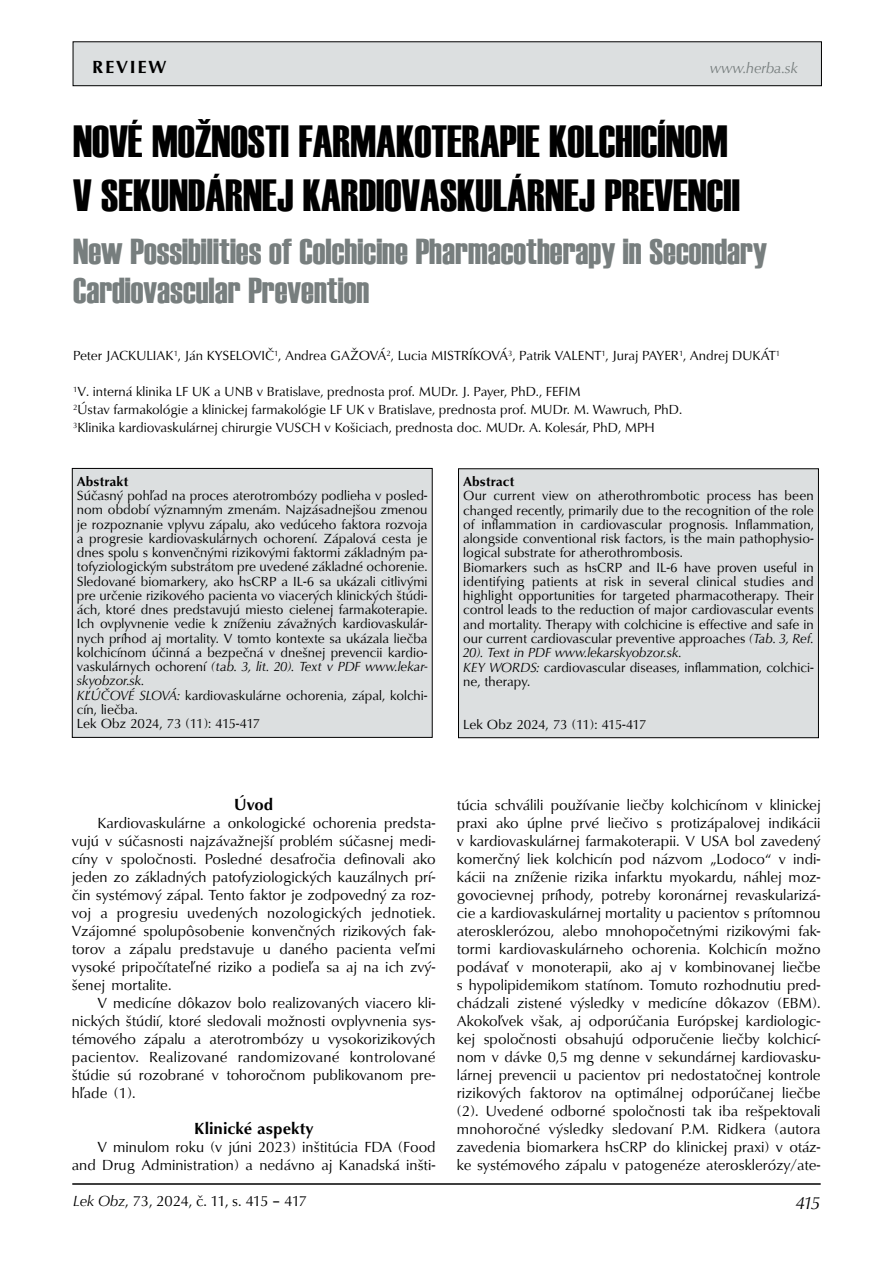
<style>
.page{position:relative;width:893px;height:1263px;background:#fff}
.page>*{position:absolute;margin:0;border:0;box-sizing:border-box;transform-origin:0 0}
.t1{font:45px/54px "Haettenschweiler";color:#000}
.t2{font:36px/39px "Haettenschweiler";color:#777e7e}
.t3{font:700 18px "URW Classico TEE";letter-spacing:.1em;color:#000}
.t4{font:italic 18px "URW Classico TEE";color:#000}
.t5{font:700 16.5px "URW Classico TEE";color:#000}
.t6{font:15px/18px "URW Classico TEE";color:#000;text-align:justify}
.t7{font:15px "URW Classico TEE";letter-spacing:-.05em;color:#000}
.t8{font:italic 15px "URW Classico TEE";color:#777e7e}
.t9{font:13.5px/14.2px "URW Classico TEE";color:#000}
.t10{font:700 13.5px "URW Classico TEE";color:#000}
.s1{font-style:italic}
</style>
<div class="page">
<div style="left:73px;top:42px;width:748px;height:44px;background:#dcdfe0"></div>
<div style="left:73px;top:41px;width:749px;height:45px;border:1px solid #000"></div>
<hr style="left:72px;top:1183px;width:749px;height:2px;background:#000">
<div style="left:72px;top:468px;width:360px;height:269px;background:#dcdfe0"></div>
<div style="left:72px;top:468px;width:361px;height:270px;border:1px solid #000"></div>
<div style="left:458px;top:469px;width:360px;height:269px;background:#dcdfe0"></div>
<div style="left:458px;top:468px;width:361px;height:270px;border:1px solid #000"></div>
<h3 class="t3" style="left:92px;top:56px;width:76px">REVIEW</h3>
<p class="t8" style="left:710px;top:59px;width:90px">www.herba.sk</p>
<h1 class="t1" style="left:73px;top:115px;width:668px">NOVÉ MOŽNOSTI FARMAKOTERAPIE KOLCHICÍNOM<br>V SEKUNDÁRNEJ KARDIOVASKULÁRNEJ PREVENCII</h1>
<h2 class="t2" style="left:73px;top:232px;width:695px">New Possibilities of Colchicine Pharmacotherapy in Secondary<br>Cardiovascular Prevention</h2>
<p class="t9" style="left:73px;top:349px;width:709px">Peter JACKULIAK<sup>1</sup>, Ján KYSELOVIČ<sup>1</sup>, Andrea GAŽOVÁ<sup>2</sup>, Lucia MISTRÍKOVÁ<sup>3</sup>, Patrik VALENT<sup>1</sup>, Juraj PAYER<sup>1</sup>, Andrej DUKÁT<sup>1</sup></p>
<p class="t9" style="left:73px;top:383px;width:611px;line-height:18px"><sup>1</sup>V. interná klinika LF UK a UNB v Bratislave, prednosta prof. MUDr. J. Payer, PhD., FEFIM<br><sup>2</sup>Ústav farmakológie a klinickej farmakológie LF UK v Bratislave, prednosta prof. MUDr. M. Wawruch, PhD.<br><sup>3</sup>Klinika kardiovaskulárnej chirurgie VUSCH v Košiciach, prednosta doc. MUDr. A. Kolesár, PhD, MPH</p>
<p class="t10" style="left:77px;top:473px;width:53px">Abstrakt</p>
<p class="t9" style="left:77px;top:489px;width:352px">Súčasný pohľad na proces aterotrombózy podlieha v posled&shy;nom období významným zmenám. Najzásadnejšou zmenou je rozpoznanie vplyvu zápalu, ako vedúceho faktora rozvoja a progresie kardiovaskulárnych ochorení. Zápalová cesta je dnes spolu s konvenčnými rizikovými faktormi základným pa&shy;tofyziologickým substrátom pre uvedené základné ochorenie.<br>Sledované biomarkery, ako hsCRP a IL-6 sa ukázali citlivými pre určenie rizikového pacienta vo viacerých klinických štúdi&shy;ách, ktoré dnes predstavujú miesto cielenej farmakoterapie.<br>Ich ovplyvnenie vedie k zníženiu závažných kardiovaskulár&shy;nych príhod aj mortality. V tomto kontexte sa ukázala liečba kolchicínom účinná a bezpečná v dnešnej prevencii kardio&shy;vaskulárnych ochorení <span class="s1">(tab. 3, lit. 20). Text v PDF www.lekar&shy;skyobzor.sk.<br>KĽÚČOVÉ SLOVÁ:</span> kardiovaskulárne ochorenia, zápal, kolchi&shy;cín, liečba.<br>Lek Obz 2024, 73 (11): 415-417</p>
<p class="t10" style="left:463px;top:473px;width:53px">Abstract</p>
<p class="t9" style="left:463px;top:489px;width:352px">Our current view on atherothrombotic process has been changed recently, primarily due to the recognition of the role of inflammation in cardiovascular prognosis. Inflammation, alongside conventional risk factors, is the main pathophysio&shy;logical substrate for atherothrombosis.<br>Biomarkers such as hsCRP and IL-6 have proven useful in identifying patients at risk in several clinical studies and highlight opportunities for targeted pharmacotherapy. Their control leads to the reduction of major cardiovascular events and mortality. Therapy with colchicine is effective and safe in our current cardiovascular preventive approaches <span class="s1">(Tab. 3, Ref.<br>20). Text in PDF www.lekarskyobzor.sk.<br>KEY WORDS:</span> cardiovascular diseases, inflammation, colchici&shy;ne, therapy.</p>
<p class="t9" style="left:463px;top:717px;width:185px">Lek Obz 2024, 73 (11): 415-417</p>
<p class="t5" style="left:234px;top:794px;width:41px">Úvod</p>
<p class="t6" style="left:72px;top:814px;width:365px;text-indent:26px">Kardiovaskulárne a onkologické ochorenia predsta&shy;vujú v súčasnosti najzávažnejší problém súčasnej medi&shy;cíny v spoločnosti. Posledné desaťročia definovali ako jeden zo základných patofyziologických kauzálnych prí&shy;čin systémový zápal. Tento faktor je zodpovedný za roz&shy;voj a progresiu uvedených nozologických jednotiek.<br>Vzájomné spolupôsobenie konvenčných rizikových fak&shy;torov a zápalu predstavuje u daného pacienta veľmi vysoké pripočítateľné riziko a podieľa sa aj na ich zvý&shy;šenej mortalite.</p>
<p class="t6" style="left:72px;top:994px;width:365px;text-indent:26px">V medicíne dôkazov bolo realizovaných viacero kli&shy;nických štúdií, ktoré sledovali možnosti ovplyvnenia sys&shy;témového zápalu a aterotrombózy u vysokorizikových pacientov. Realizované randomizované kontrolované štúdie sú rozobrané v tohoročnom publikovanom pre&shy;hľade (1).</p>
<p class="t5" style="left:194px;top:1118px;width:120px">Klinické aspekty</p>
<p class="t6" style="left:72px;top:1138px;width:365px;text-align:right">V minulom roku (v júni 2023) inštitúcia FDA (Food and Drug Administration) a nedávno aj Kanadská inšti-</p>
<p class="t7" style="left:73px;top:1191px;width:235px"><span class="s1">Lek Obz</span>, 73, 2024, č. 11, s. 415 – 417</p>
<p class="t6" style="left:457px;top:796px;width:365px">túcia schválili používanie liečby kolchicínom v klinickej praxi ako úplne prvé liečivo s protizápalovej indikácii v kardiovaskulárnej farmakoterapii. V USA bol zavedený komerčný liek kolchicín pod názvom „Lodoco“ v indi&shy;kácii na zníženie rizika infarktu myokardu, náhlej moz&shy;govocievnej príhody, potreby koronárnej revaskularizá&shy;cie a kardiovaskulárnej mortality u pacientov s prítomnou aterosklerózou, alebo mnohopočetnými rizikovými fak&shy;tormi kardiovaskulárneho ochorenia. Kolchicín možno podávať v monoterapii, ako aj v kombinovanej liečbe s hypolipidemikom statínom. Tomuto rozhodnutiu pred&shy;chádzali zistené výsledky v medicíne dôkazov (EBM).<br>Akokoľvek však, aj odporúčania Európskej kardiologic&shy;kej spoločnosti obsahujú odporučenie liečby kolchicí&shy;nom v dávke 0,5 mg denne v sekundárnej kardiovasku&shy;lárnej prevencii u pacientov pri nedostatočnej kontrole rizikových faktorov na optimálnej odporúčanej liečbe (2). Uvedené odborné spoločnosti tak iba rešpektovali mnohoročné výsledky sledovaní P.M. Ridkera (autora zavedenia biomarkera hsCRP do klinickej praxi) v otáz&shy;ke systémového zápalu v patogenéze aterosklerózy/ate-</p>
<h3 class="t4" style="left:796px;top:1191px;width:26px">415</h3>
</div>
